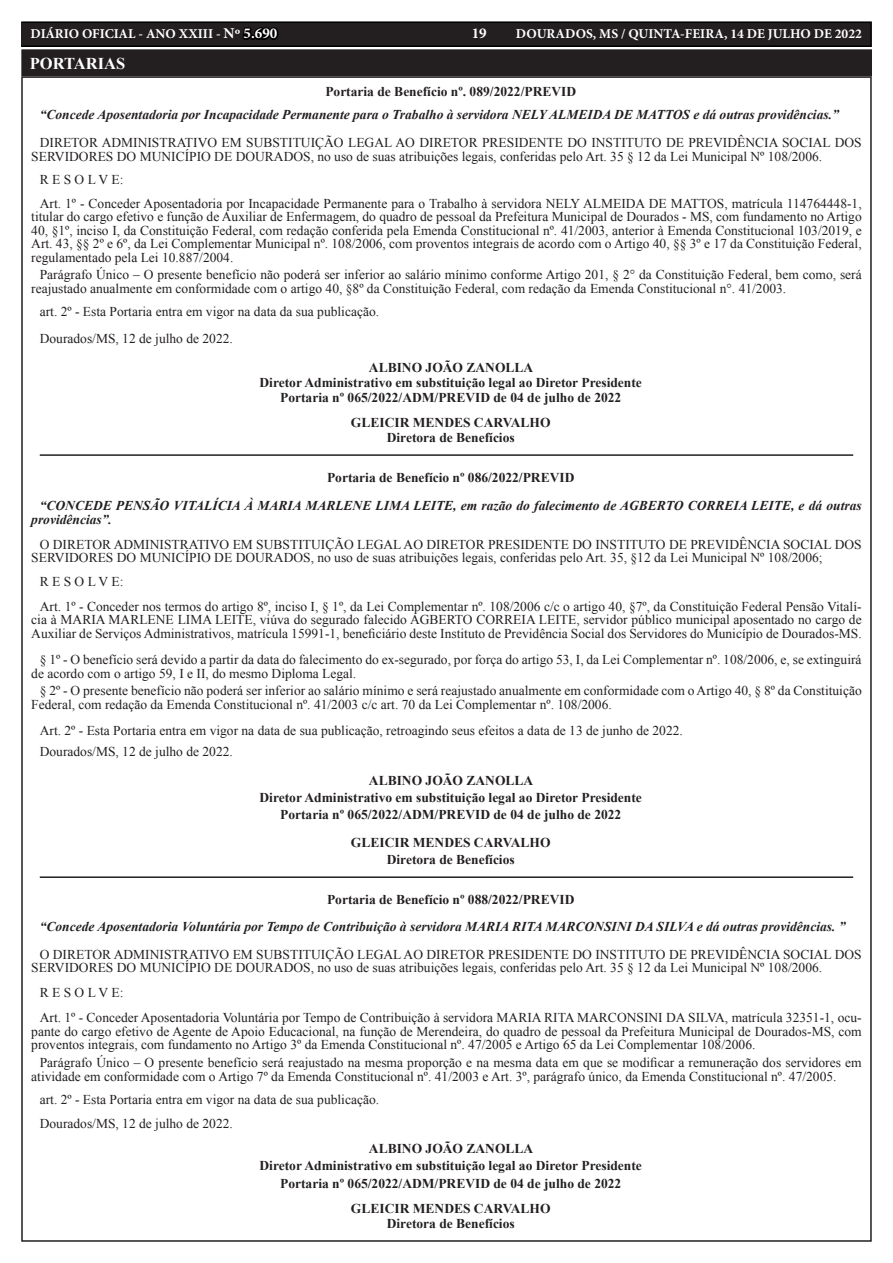
<style>
.page{position:relative;width:893px;height:1263px;background:#fff}
.page>*{position:absolute;margin:0;border:0;box-sizing:border-box;transform-origin:0 0}
.TEXTO{font:700 16.5px "Times New Roman";color:#fff}
.t1{font:700 15px "Minion Pro";color:#fff}
.TEXTO-2{font:13.5px/13.5px "Times New Roman";color:#231f20}
.TEXTO-3{font:700 13.5px "Times New Roman";color:#231f20}
.TEXTO-4{font:italic 700 13.5px/13.5px "Times New Roman";color:#231f20}
.t2{font:700 13.5px "Minion Pro";color:#fff}
.s1{font-size:15px}
.s2{font-size:15px;color:#000}
</style>
<div class="page">
<div style="left:21px;top:22px;width:850px;height:24px;background:#231f20"></div>
<div style="left:21px;top:21px;width:851px;height:26px;border:2px solid #000"></div>
<hr style="left:40px;top:454px;width:813px;height:2px;background:#231f20">
<hr style="left:40px;top:876px;width:813px;height:2px;background:#231f20">
<div style="left:23px;top:51px;width:847px;height:23px;background:#231f20"></div>
<div style="left:21px;top:49px;width:851px;height:27px;border:4px solid #231f20"></div>
<p class="t2" style="left:31px;top:25px;width:248px">DIÁRIO OFICIAL - ANO XXIII - <span class="s1">Nº</span> <span class="s2">5.690</span></p>
<p class="t1" style="left:472px;top:23px;width:17px">19</p>
<p class="t2" style="left:516px;top:25px;width:347px">DOURADOS, MS / QUINTA-FEIRA, 14 DE JULHO DE 2022</p>
<p class="TEXTO" style="left:30px;top:52px;width:97px">PORTARIAS</p>
<p class="TEXTO-3" style="left:325px;top:82px;width:252px">Portaria de Benefício nº. 089/2022/PREVID</p>
<p class="TEXTO-4" style="left:40px;top:107px;width:801px">“Concede Aposentadoria por Incapacidade Permanente para o Trabalho à servidora NELY ALMEIDA DE MATTOS e dá outras providências.”</p>
<p class="TEXTO-2" style="left:31px;top:136px;width:832px;text-indent:9px">DIRETOR ADMINISTRATIVO EM SUBSTITUIÇÃO LEGAL AO DIRETOR PRESIDENTE DO INSTITUTO DE PREVIDÊNCIA SOCIAL DOS<br>SERVIDORES DO MUNICÍPIO DE DOURADOS, no uso de suas atribuições legais, conferidas pelo Art. 35 § 12 da Lei Municipal Nº 108/2006.</p>
<p class="TEXTO-2" style="left:40px;top:173px;width:85px">R E S O L V E:</p>
<p class="TEXTO-2" style="left:31px;top:196px;width:832px;text-align:justify;text-indent:9px">Art. 1º - Conceder Aposentadoria por Incapacidade Permanente para o Trabalho à servidora NELY ALMEIDA DE MATTOS, matrícula 114764448-1, titular do cargo efetivo e função de Auxiliar de Enfermagem, do quadro de pessoal da Prefeitura Municipal de Dourados - MS, com fundamento no Artigo 40, §1º, inciso I, da Constituição Federal, com redação conferida pela Emenda Constitucional nº. 41/2003, anterior à Emenda Constitucional 103/2019, e Art. 43, §§ 2º e 6º, da Lei Complementar Municipal nº. 108/2006, com proventos integrais de acordo com o Artigo 40, §§ 3º e 17 da Constituição Federal, regulamentado pela Lei 10.887/2004.</p>
<p class="TEXTO-2" style="left:31px;top:268px;width:832px;text-indent:9px">Parágrafo Único – O presente benefício não poderá ser inferior ao salário mínimo conforme Artigo 201, § 2° da Constituição Federal, bem como, será reajustado anualmente em conformidade com o artigo 40, §8º da Constituição Federal, com redação da Emenda Constitucional n°. 41/2003.</p>
<p class="TEXTO-2" style="left:40px;top:305px;width:341px">art. 2º - Esta Portaria entra em vigor na data da sua publicação.</p>
<p class="TEXTO-2" style="left:40px;top:331px;width:195px">Dourados/MS, 12 de julho de 2022.</p>
<p class="TEXTO-3" style="left:369px;top:358px;width:166px">ALBINO JOÃO ZANOLLA</p>
<p class="TEXTO-3" style="left:260px;top:373px;width:384px">Diretor Administrativo em substituição legal ao Diretor Presidente</p>
<p class="TEXTO-3" style="left:280px;top:388px;width:343px">Portaria nº 065/2022/ADM/PREVID de 04 de julho de 2022</p>
<p class="TEXTO-3" style="left:351px;top:413px;width:201px">GLEICIR MENDES CARVALHO</p>
<p class="TEXTO-3" style="left:387px;top:428px;width:129px">Diretora de Benefícios</p>
<p class="TEXTO-3" style="left:327px;top:468px;width:249px">Portaria de Benefício nº 086/2022/PREVID</p>
<p class="TEXTO-4" style="left:31px;top:498px;width:832px;text-indent:9px">“CONCEDE PENSÃO VITALÍCIA À MARIA MARLENE LIMA LEITE, em razão do falecimento de AGBERTO CORREIA LEITE, e dá outras providências”.</p>
<p class="TEXTO-2" style="left:31px;top:537px;width:832px;text-indent:9px">O DIRETOR ADMINISTRATIVO EM SUBSTITUIÇÃO LEGAL AO DIRETOR PRESIDENTE DO INSTITUTO DE PREVIDÊNCIA SOCIAL DOS<br>SERVIDORES DO MUNICÍPIO DE DOURADOS, no uso de suas atribuições legais, conferidas pelo Art. 35, §12 da Lei Municipal Nº 108/2006;</p>
<p class="TEXTO-2" style="left:40px;top:574px;width:85px">R E S O L V E:</p>
<p class="TEXTO-2" style="left:31px;top:599px;width:832px;text-align:justify;text-indent:9px">Art. 1º - Conceder nos termos do artigo 8º, inciso I, § 1º, da Lei Complementar nº. 108/2006 c/c o artigo 40, §7º, da Constituição Federal Pensão Vitalí&shy;cia à MARIA MARLENE LIMA LEITE, viúva do segurado falecido AGBERTO CORREIA LEITE, servidor público municipal aposentado no cargo de Auxiliar de Serviços Administrativos, matrícula 15991-1, beneficiário deste Instituto de Previdência Social dos Servidores do Município de Dourados-MS.</p>
<p class="TEXTO-2" style="left:31px;top:653px;width:832px;text-indent:9px">§ 1º - O benefício será devido a partir da data do falecimento do ex-segurado, por força do artigo 53, I, da Lei Complementar nº. 108/2006, e, se extinguirá de acordo com o artigo 59, I e II, do mesmo Diploma Legal.</p>
<p class="TEXTO-2" style="left:31px;top:684px;width:832px;text-indent:9px">§ 2º - O presente benefício não poderá ser inferior ao salário mínimo e será reajustado anualmente em conformidade com o Artigo 40, § 8º da Constituição<br>Federal, com redação da Emenda Constitucional nº. 41/2003 c/c art. 70 da Lei Complementar nº. 108/2006.</p>
<p class="TEXTO-2" style="left:40px;top:724px;width:645px">Art. 2º - Esta Portaria entra em vigor na data de sua publicação, retroagindo seus efeitos a data de 13 de junho de 2022.</p>
<p class="TEXTO-2" style="left:40px;top:744px;width:195px">Dourados/MS, 12 de julho de 2022.</p>
<p class="TEXTO-3" style="left:369px;top:771px;width:166px">ALBINO JOÃO ZANOLLA</p>
<p class="TEXTO-3" style="left:260px;top:788px;width:384px">Diretor Administrativo em substituição legal ao Diretor Presidente</p>
<p class="TEXTO-3" style="left:280px;top:805px;width:343px">Portaria nº 065/2022/ADM/PREVID de 04 de julho de 2022</p>
<p class="TEXTO-3" style="left:351px;top:833px;width:201px">GLEICIR MENDES CARVALHO</p>
<p class="TEXTO-3" style="left:387px;top:850px;width:129px">Diretora de Benefícios</p>
<p class="TEXTO-3" style="left:327px;top:890px;width:249px">Portaria de Benefício nº 088/2022/PREVID</p>
<p class="TEXTO-4" style="left:40px;top:919px;width:807px">“Concede Aposentadoria Voluntária por Tempo de Contribuição à servidora MARIA RITA MARCONSINI DA SILVA e dá outras providências. ”</p>
<p class="TEXTO-2" style="left:31px;top:947px;width:832px;text-indent:9px">O DIRETOR ADMINISTRATIVO EM SUBSTITUIÇÃO LEGAL AO DIRETOR PRESIDENTE DO INSTITUTO DE PREVIDÊNCIA SOCIAL DOS<br>SERVIDORES DO MUNICÍPIO DE DOURADOS, no uso de suas atribuições legais, conferidas pelo Art. 35 § 12 da Lei Municipal Nº 108/2006.</p>
<p class="TEXTO-2" style="left:40px;top:986px;width:85px">R E S O L V E:</p>
<p class="TEXTO-2" style="left:31px;top:1011px;width:832px;text-align:justify;text-indent:9px">Art. 1º - Conceder Aposentadoria Voluntária por Tempo de Contribuição à servidora MARIA RITA MARCONSINI DA SILVA, matrícula 32351-1, ocu&shy;pante do cargo efetivo de Agente de Apoio Educacional, na função de Merendeira, do quadro de pessoal da Prefeitura Municipal de Dourados-MS, com proventos integrais, com fundamento no Artigo 3º da Emenda Constitucional nº. 47/2005 e Artigo 65 da Lei Complementar 108/2006.</p>
<p class="TEXTO-2" style="left:31px;top:1055px;width:832px;text-indent:9px">Parágrafo Único – O presente benefício será reajustado na mesma proporção e na mesma data em que se modificar a remuneração dos servidores em atividade em conformidade com o Artigo 7º da Emenda Constitucional nº. 41/2003 e Art. 3º, parágrafo único, da Emenda Constitucional nº. 47/2005.</p>
<p class="TEXTO-2" style="left:40px;top:1092px;width:341px">art. 2º - Esta Portaria entra em vigor na data de sua publicação.</p>
<p class="TEXTO-2" style="left:40px;top:1116px;width:195px">Dourados/MS, 12 de julho de 2022.</p>
<p class="TEXTO-3" style="left:369px;top:1139px;width:166px">ALBINO JOÃO ZANOLLA</p>
<p class="TEXTO-3" style="left:260px;top:1156px;width:384px">Diretor Administrativo em substituição legal ao Diretor Presidente</p>
<p class="TEXTO-3" style="left:280px;top:1174px;width:343px">Portaria nº 065/2022/ADM/PREVID de 04 de julho de 2022</p>
<p class="TEXTO-3" style="left:351px;top:1199px;width:201px">GLEICIR MENDES CARVALHO</p>
<p class="TEXTO-3" style="left:387px;top:1214px;width:129px">Diretora de Benefícios</p>
</div>
